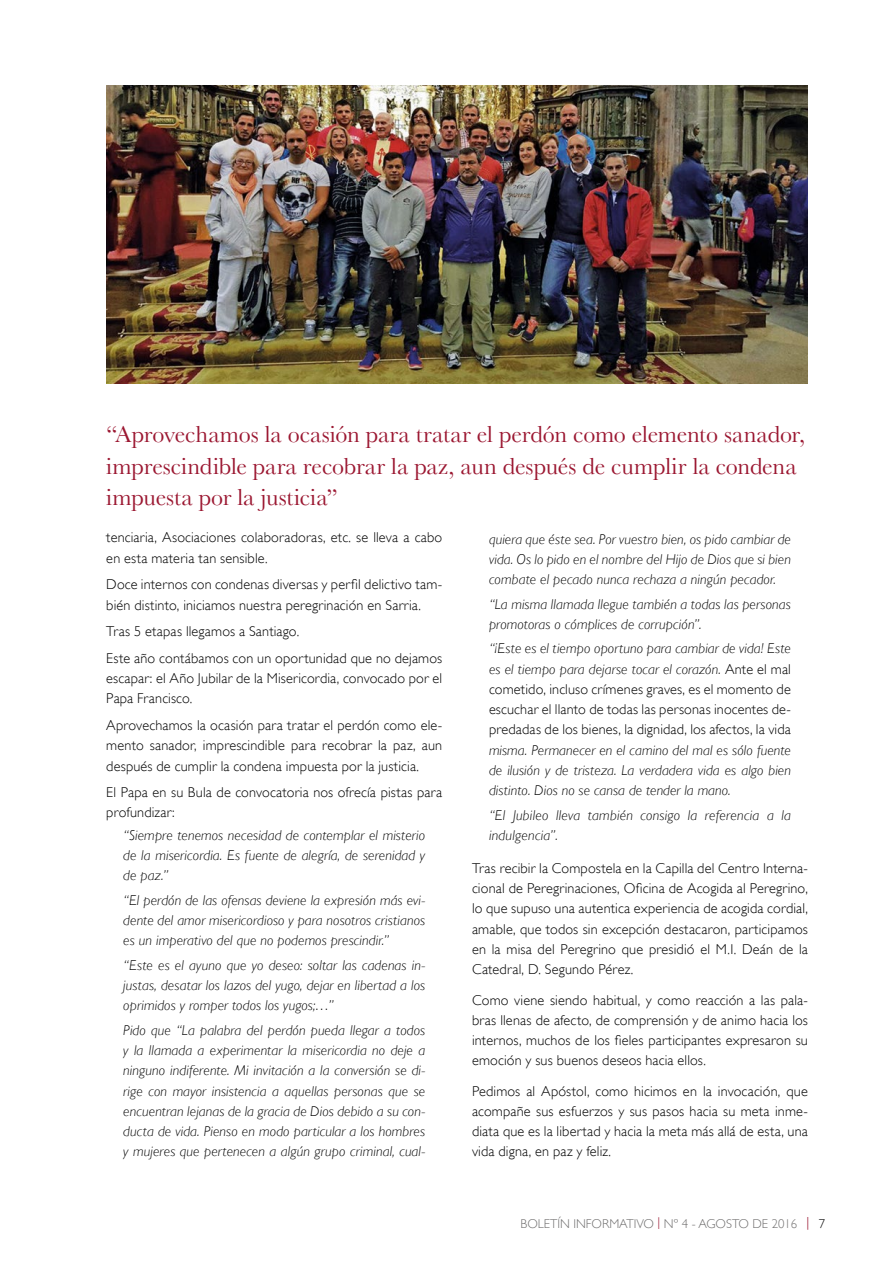
<style>
.page{position:relative;width:893px;height:1263px;background:#fff}
.page>*{position:absolute;margin:0;border:0;box-sizing:border-box;transform-origin:0 0}
.t1{font:24px/31.5px "Baskerville";letter-spacing:-.005em;color:#9b1731}
.t2{font:300 14.25px/20.2px "Gill Sans";letter-spacing:.01em;color:#000}
.t3{font:italic 300 14.25px/20.2px "Gill Sans";letter-spacing:.01em;color:#000;text-align:justify}
.t4{font:300 12.75px "Gill Sans";color:#706f6f}
.s1{font-style:italic}
.s2{color:#9b1731}
.s3{font-family:"Helvetica Neue LT Std";color:#9b1731}
.s4{color:#000}
</style>
<div class="page">
<img style="left:106px;top:85px;width:702px;height:298px">
<h1 class="t1" style="left:106px;top:418px;width:700px">“Aprovechamos la ocasión para tratar el perdón como elemento sanador, imprescindible para recobrar la paz, aun después de cumplir la condena impuesta por la justicia”</h1>
<p class="t2" style="left:106px;top:528px;width:337px">tenciaria, Asociaciones colaboradoras, etc. se lleva a cabo en esta materia tan sensible.</p>
<p class="t2" style="left:106px;top:574px;width:337px">Doce internos con condenas diversas y perfil delictivo tam&shy;bién distinto, iniciamos nuestra peregrinación en Sarria.</p>
<p class="t2" style="left:106px;top:618px;width:337px;line-height:26.7px">Tras 5 etapas llegamos a Santiago.<br>Este año contábamos con un oportunidad que no dejamos</p>
<p class="t2" style="left:106px;top:668px;width:337px">escapar: el Año Jubilar de la Misericordia, convocado por el<br>Papa Francisco.</p>
<p class="t2" style="left:106px;top:715px;width:337px;text-align:justify">Aprovechamos la ocasión para tratar el perdón como ele&shy;mento sanador, imprescindible para recobrar la paz, aun después de cumplir la condena impuesta por la justicia.</p>
<p class="t2" style="left:106px;top:782px;width:337px">El Papa en su Bula de convocatoria nos ofrecía pistas para profundizar:</p>
<p class="t3" style="left:123px;top:825px;width:303px">“Siempre tenemos necesidad de contemplar el misterio de la misericordia. Es fuente de alegría, de serenidad y de paz.”</p>
<p class="t3" style="left:123px;top:890px;width:303px">“El perdón de las ofensas deviene la expresión más evi&shy;dente del amor misericordioso y para nosotros cristianos es un imperativo del que no podemos prescindir.”</p>
<p class="t3" style="left:123px;top:955px;width:303px">“Este es el ayuno que yo deseo: soltar las cadenas in&shy;justas, desatar los lazos del yugo, dejar en libertad a los oprimidos y romper todos los yugos;…”</p>
<p class="t3" style="left:123px;top:1020px;width:303px">Pido que “La palabra del perdón pueda llegar a todos y la llamada a experimentar la misericordia no deje a ninguno indiferente. Mi invitación a la conversión se di&shy;rige con mayor insistencia a aquellas personas que se encuentran lejanas de la gracia de Dios debido a su con&shy;ducta de vida. Pienso en modo particular a los hombres y mujeres que pertenecen a algún grupo criminal, cual-</p>
<p class="t3" style="left:489px;top:529px;width:303px">quiera que éste sea. Por vuestro bien, os pido cambiar de vida. Os lo pido en el nombre del Hijo de Dios que si bien combate el pecado nunca rechaza a ningún pecador.</p>
<p class="t3" style="left:489px;top:594px;width:303px">“La misma llamada llegue también a todas las personas promotoras o cómplices de corrupción”.</p>
<p class="t2" style="left:489px;top:638px;width:303px;text-align:justify"><span class="s1">“¡Este es el tiempo oportuno para cambiar de vida! Este es el tiempo para dejarse tocar el corazón.</span> Ante el mal cometido, incluso crímenes graves, es el momento de escuchar el llanto de todas las personas inocentes de&shy;predadas de los bienes, la dignidad, los afectos, la vida</p>
<p class="t3" style="left:489px;top:740px;width:303px">misma. Permanecer en el camino del mal es sólo fuente de ilusión y de tristeza. La verdadera vida es algo bien distinto. Dios no se cansa de tender la mano.</p>
<p class="t3" style="left:489px;top:805px;width:303px">“El Jubileo lleva también consigo la referencia a la indulgencia”.</p>
<p class="t2" style="left:472px;top:858px;width:337px;text-align:justify">Tras recibir la Compostela en la Capilla del Centro Interna&shy;cional de Peregrinaciones, Oficina de Acogida al Peregrino, lo que supuso una autentica experiencia de acogida cordial, amable, que todos sin excepción destacaron, participamos en la misa del Peregrino que presidió el M.I. Deán de la Catedral, D. Segundo Pérez.</p>
<p class="t2" style="left:472px;top:989px;width:337px;text-align:justify">Como viene siendo habitual, y como reacción a las pala&shy;bras llenas de afecto, de comprensión y de animo hacia los internos, muchos de los fieles participantes expresaron su emoción y sus buenos deseos hacia ellos.</p>
<p class="t2" style="left:472px;top:1081px;width:337px;text-align:justify">Pedimos al Apóstol, como hicimos en la invocación, que acompañe sus esfuerzos y sus pasos hacia su meta inme&shy;diata que es la libertad y hacia la meta más allá de esta, una vida digna, en paz y feliz.</p>
<p class="t4" style="left:521px;top:1216px;width:306px">BOLETÍN INFORMATIVO <span class="s2">|</span> Nº 4 - AGOSTO DE 2016 <span class="s3">|</span> <span class="s4">7</span></p>
</div>
